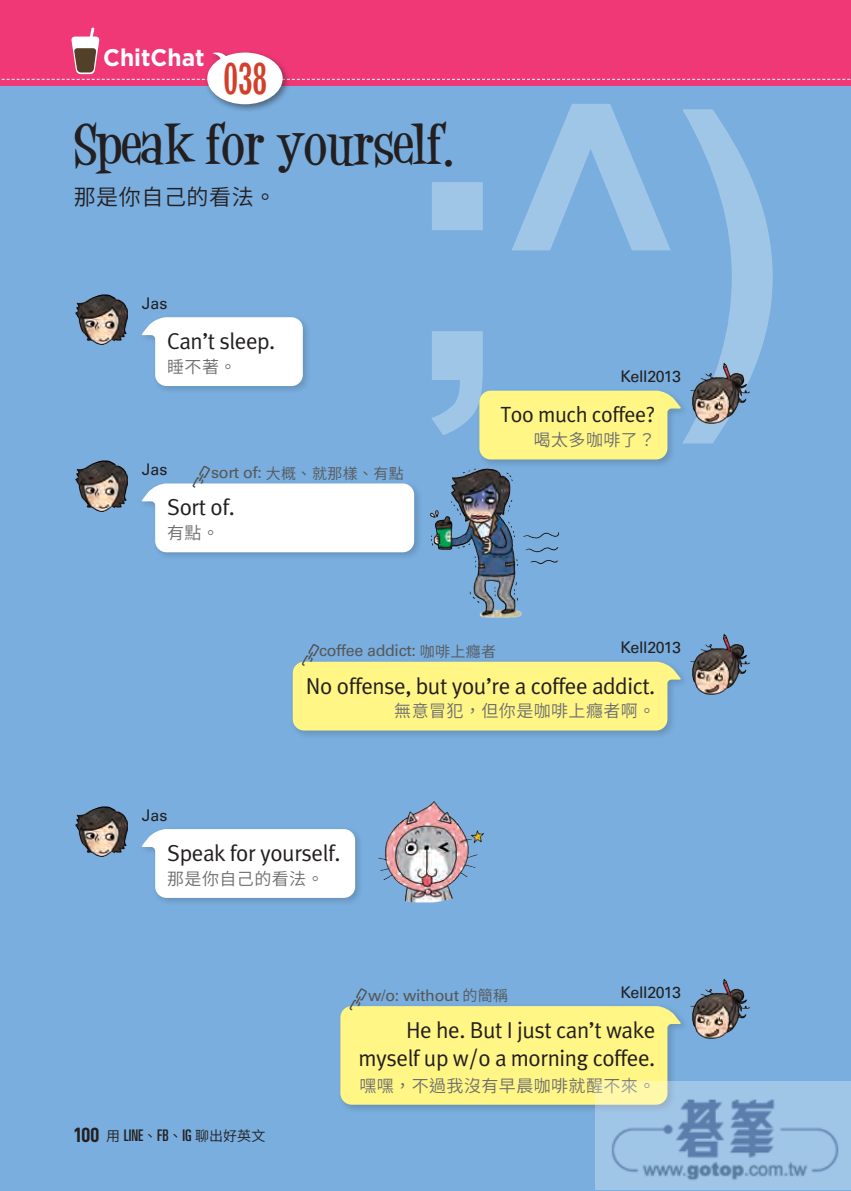
<style>
.page{position:relative;width:851px;height:1191px;background:#fff}
.page>*{position:absolute;margin:0;border:0;box-sizing:border-box;transform-origin:0 0}
.t1{font:700 44px "Desigers";color:#231f20}
.t2{font:condensed 42px "Rockwell";color:#d23f2a}
.t3{font:700 24px "Gotham";color:#fff;scale:.95 1}
.t4{font:23px/28px "Meta Plus Normal";letter-spacing:-.02em;color:#231f20;text-align:right}
.t5{font:22px "Meta Plus Normal";letter-spacing:-.02em;color:#231f20}
.t6{font:22px "Source Han Sans TC";letter-spacing:.025em;color:#231f20}
.t7{font:17px "Source Han Sans TC";letter-spacing:.025em;color:#6c6d70}
.t8{font:16px "Univers LT Std";letter-spacing:-.02em;color:#231f20}
.t9{font:16px "Univers LT Std";letter-spacing:-.02em;color:#57585a}
.t10{font:15px "Source Han Sans TC";letter-spacing:.025em;color:#57585a}
.t11{font:14px "Source Han Sans TC";color:#231f20}
.s1{font-family:"Univers LT Std";font-size:16px}
.s2{font-family:"Source Han Sans TC";font-size:15px}
.s3{font-family:"DIN Cond Bold Alternate";font-size:24px}
.s4{font-family:"Univers LT Std";font-stretch:ultra-condensed;font-size:16px}
</style>
<div class="page">
<hr style="left:850px;top:0;width:1px;height:1191px;background:#79aede">
<div style="left:0;top:0;width:850px;height:1191px;background:#79aede"></div>
<svg style="left:431px;top:104px;width:341px;height:339px"></svg>
<div style="left:0;top:0;width:850px;height:85px;background:#ef3875"></div>
<div style="left:204px;top:49px;width:87px;height:64px;background:#231f20;opacity:.5"></div>
<svg style="left:0;top:27px;width:850px;height:77px"></svg>
<img style="left:75px;top:295px;width:53px;height:50px">
<div style="left:139px;top:314px;width:173px;height:81px;background:#231f20;opacity:.2"></div>
<svg style="left:141px;top:317px;width:162px;height:69px;background:#f2f7fb"></svg>
<img style="left:75px;top:461px;width:53px;height:50px">
<div style="left:139px;top:480px;width:284px;height:81px;background:#231f20;opacity:.2"></div>
<svg style="left:141px;top:465px;width:273px;height:87px"></svg>
<img style="left:75px;top:806px;width:53px;height:50px">
<div style="left:139px;top:826px;width:225px;height:80px;background:#231f20;opacity:.2"></div>
<svg style="left:141px;top:829px;width:214px;height:69px;background:#f5f9fc"></svg>
<img style="left:690px;top:363px;width:59px;height:65px">
<div style="left:475px;top:387px;width:214px;height:81px;background:#231f20;opacity:.2"></div>
<svg style="left:479px;top:391px;width:202px;height:68px;background:#f5f08a"></svg>
<img style="left:690px;top:634px;width:59px;height:61px">
<div style="left:289px;top:658px;width:400px;height:81px;background:#231f20;opacity:.2"></div>
<svg style="left:293px;top:644px;width:388px;height:86px"></svg>
<img style="left:690px;top:978px;width:59px;height:61px">
<div style="left:337px;top:1003px;width:352px;height:110px;background:#231f20;opacity:.2"></div>
<svg style="left:340px;top:988px;width:341px;height:116px"></svg>
<img style="left:414px;top:463px;width:158px;height:155px">
<img style="left:377px;top:801px;width:107px;height:102px">
<svg style="left:849px;top:1081px;width:2px;height:109px"></svg>
<img style="left:595px;top:1081px;width:255px;height:108px">
<p class="t3" style="left:103px;top:43px;width:108px">ChitChat</p>
<h2 class="t2" style="left:223px;top:55px;width:46px">038</h2>
<h1 class="t1" style="left:74px;top:112px;width:385px">Speak for yourself.</h1>
<p class="t6" style="left:74px;top:184px;width:204px">那是你自己的看法。</p>
<p class="t8" style="left:142px;top:294px;width:27px">Jas</p>
<p class="t4" style="left:167px;top:327px;width:110px">Can’t sleep.</p>
<p class="t7" style="left:167px;top:357px;width:71px">睡不著。</p>
<p class="t8" style="left:142px;top:460px;width:27px">Jas</p>
<p class="t10" style="left:211px;top:464px;width:194px"><span class="s1">sort of:</span> 大概、就那樣、有點</p>
<p class="t4" style="left:167px;top:493px;width:69px">Sort of.</p>
<p class="t7" style="left:167px;top:523px;width:53px">有點。</p>
<p class="t8" style="left:620px;top:367px;width:62px">Kell2013</p>
<p class="t5" style="left:500px;top:401px;width:156px">Too much coffee?</p>
<p class="t7" style="left:533px;top:430px;width:123px">喝太多咖啡了？</p>
<p class="t8" style="left:142px;top:805px;width:27px">Jas</p>
<p class="t8" style="left:620px;top:638px;width:62px">Kell2013</p>
<p class="t4" style="left:306px;top:671px;width:351px">No offense, but you’re a coffee addict.</p>
<p class="t7" style="left:394px;top:701px;width:262px">無意冒犯，但你是咖啡上癮者啊。</p>
<p class="t9" style="left:319px;top:641px;width:179px">coffee addict: <span class="s2">咖啡上癮者</span></p>
<p class="t4" style="left:167px;top:838px;width:175px">Speak for yourself.</p>
<p class="t7" style="left:167px;top:868px;width:158px">那是你自己的看法。</p>
<p class="t11" style="left:74px;top:1127px;width:193px"><span class="s3">100</span> 用 <span class="s4">LINE</span>、<span class="s4">FB</span>、<span class="s4">IG</span> 聊出好英文</p>
<p class="t8" style="left:620px;top:982px;width:62px">Kell2013</p>
<p class="t4" style="left:358px;top:1015px;width:298px">He he. But I just can’t wake myself up w/o a morning coffee.</p>
<p class="t7" style="left:359px;top:1076px;width:297px">嘿嘿，不過我沒有早晨咖啡就醒不來。</p>
<p class="t9" style="left:368px;top:985px;width:141px">w/o: without <span class="s2">的簡稱</span></p>
</div>
